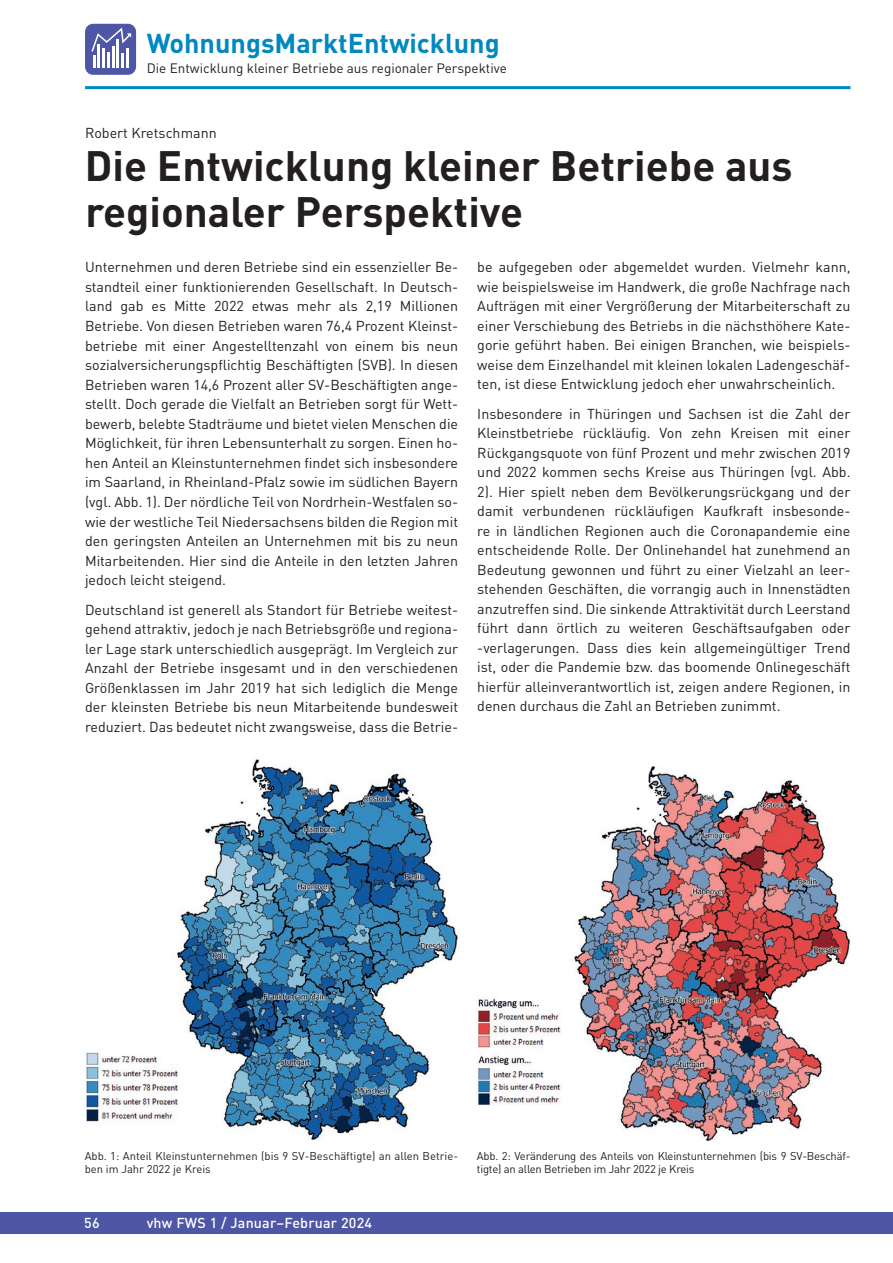
<style>
.page{position:relative;width:893px;height:1263px;background:#fff}
.page>*{position:absolute;margin:0;border:0;box-sizing:border-box;transform-origin:0 0}
._05_Kapitelüberschrift{font:700 42px/46.5px "DIN Pro";color:#231f20}
.t1{font:700 27px "DIN Pro";color:#0088bf}
._01_Grundschrift{font:14.25px/19.5px "DIN Pro";color:#231f20;text-align:justify}
.t2{font:500 14.25px "DIN Pro";letter-spacing:.015em;color:#fff}
.t3{font:13.5px "DIN Pro";color:#231f20}
._06_Bildlegende{font:11.25px/13.5px "DIN Pro";letter-spacing:-.02em;color:#231f20}
._06_Bildlegende-2{font:11.25px/13.5px "DIN Pro";color:#231f20}
</style>
<div class="page">
<div style="left:0;top:1212px;width:893px;height:21px;background:#4d57a5"></div>
<hr style="left:85px;top:86px;width:765px;height:3px;background:#0088bf">
<div style="left:85px;top:24px;width:51px;height:51px;background:#4d57a5;border-radius:8px"></div>
<svg style="left:91px;top:27px;width:41px;height:41px"></svg>
<img style="left:85px;top:758px;width:373px;height:382px">
<img style="left:477px;top:766px;width:373px;height:374px">
<p class="t1" style="left:147px;top:25px;width:354px">WohnungsMarktEntwicklung</p>
<p class="t3" style="left:147px;top:59px;width:362px">Die Entwicklung kleiner Betriebe aus regionaler Perspektive</p>
<p class="_01_Grundschrift" style="left:85px;top:123px;width:133px">Robert Kretschmann</p>
<p class="_05_Kapitelüberschrift" style="left:85px;top:141px;width:709px">Die Entwicklung kleiner Betriebe aus regionaler Perspektive</p>
<p class="_01_Grundschrift" style="left:85px;top:257px;width:375px">Unternehmen und deren Betriebe sind ein essenzieller Be&shy;standteil einer funktionierenden Gesellschaft. In Deutsch&shy;land gab es Mitte 2022 etwas mehr als 2,19 Millionen Betriebe. Von diesen Betrieben waren 76,4 Prozent Kleinst&shy;betriebe mit einer Angestelltenzahl von einem bis neun sozialversicherungspflichtig Beschäftigten (SVB). In diesen Betrieben waren 14,6 Prozent aller SV-Beschäftigten ange&shy;stellt. Doch gerade die Vielfalt an Betrieben sorgt für Wett&shy;bewerb, belebte Stadträume und bietet vielen Menschen die Möglichkeit, für ihren Lebensunterhalt zu sorgen. Einen ho&shy;hen Anteil an Kleinstunternehmen findet sich insbesondere im Saarland, in Rheinland-Pfalz sowie im südlichen Bayern (vgl. Abb. 1). Der nördliche Teil von Nordrhein-Westfalen so&shy;wie der westliche Teil Niedersachsens bilden die Region mit den geringsten Anteilen an Unternehmen mit bis zu neun Mitarbeitenden. Hier sind die Anteile in den letzten Jahren jedoch leicht steigend.</p>
<p class="_01_Grundschrift" style="left:85px;top:599px;width:375px">Deutschland ist generell als Standort für Betriebe weitest&shy;gehend attraktiv, jedoch je nach Betriebsgröße und regiona&shy;ler Lage stark unterschiedlich ausgeprägt. Im Vergleich zur Anzahl der Betriebe insgesamt und in den verschiedenen Größenklassen im Jahr 2019 hat sich lediglich die Menge der kleinsten Betriebe bis neun Mitarbeitende bundesweit reduziert. Das bedeutet nicht zwangsweise, dass die Betrie-</p>
<p class="_01_Grundschrift" style="left:477px;top:257px;width:375px">be aufgegeben oder abgemeldet wurden. Vielmehr kann, wie beispielsweise im Handwerk, die große Nachfrage nach Aufträgen mit einer Vergrößerung der Mitarbeiterschaft zu einer Verschiebung des Betriebs in die nächsthöhere Kate&shy;gorie geführt haben. Bei einigen Branchen, wie beispiels&shy;weise dem Einzelhandel mit kleinen lokalen Ladengeschäf&shy;ten, ist diese Entwicklung jedoch eher unwahrscheinlich.</p>
<p class="_01_Grundschrift" style="left:477px;top:403px;width:375px">Insbesondere in Thüringen und Sachsen ist die Zahl der Kleinstbetriebe rückläufig. Von zehn Kreisen mit einer Rückgangsquote von fünf Prozent und mehr zwischen 2019 und 2022 kommen sechs Kreise aus Thüringen (vgl. Abb.<br>2). Hier spielt neben dem Bevölkerungsrückgang und der damit verbundenen rückläufigen Kaufkraft insbesonde&shy;re in ländlichen Regionen auch die Coronapandemie eine entscheidende Rolle. Der Onlinehandel hat zunehmend an Bedeutung gewonnen und führt zu einer Vielzahl an leer&shy;stehenden Geschäften, die vorrangig auch in Innenstädten anzutreffen sind. Die sinkende Attraktivität durch Leerstand führt dann örtlich zu weiteren Geschäftsaufgaben oder -verlagerungen. Dass dies kein allgemeingültiger Trend ist, oder die Pandemie bzw. das boomende Onlinegeschäft hierfür alleinverantwortlich ist, zeigen andere Regionen, in denen durchaus die Zahl an Betrieben zunimmt.</p>
<p class="_06_Bildlegende-2" style="left:85px;top:1149px;width:375px">Abb. 1: Anteil Kleinstunternehmen (bis 9 SV-Beschäftigte) an allen Betrie&shy;ben im Jahr 2022 je Kreis</p>
<p class="_06_Bildlegende" style="left:477px;top:1149px;width:375px">Abb. 2: Veränderung des Anteils von Kleinstunternehmen (bis 9 SV-Beschäf&shy;tigte) an allen Betrieben im Jahr 2022 je Kreis</p>
<p class="t2" style="left:84px;top:1213px;width:17px">56</p>
<p class="t2" style="left:147px;top:1213px;width:227px">vhw FWS 1 / Januar–Februar 2024</p>
</div>
